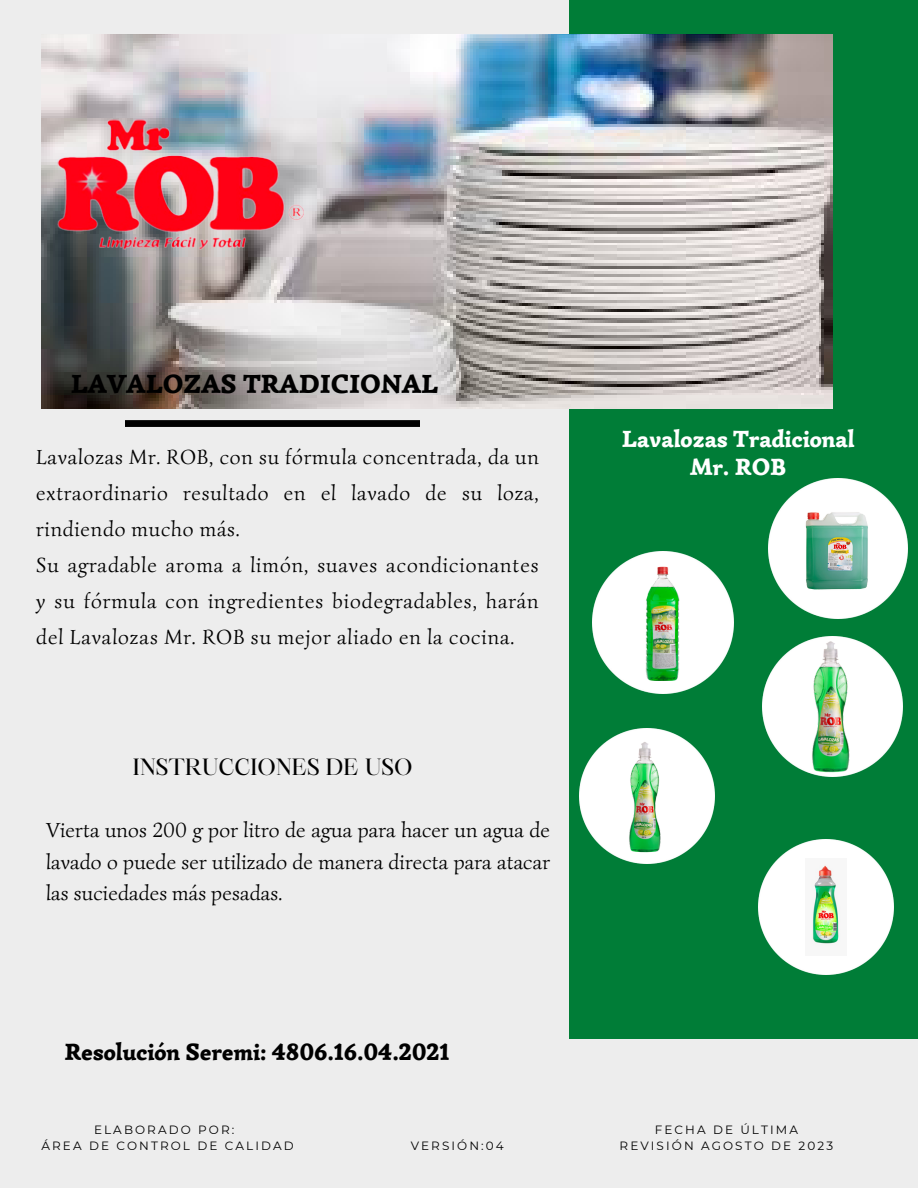
<style>
.page{position:relative;width:918px;height:1188px;background:#ededed}
.page>*{position:absolute;margin:0;border:0;box-sizing:border-box;transform-origin:0 0}
.t1{font:900 26.55px "Simonetta";color:#000}
.t2{font:900 23.7px "Simonetta";color:#000}
.t3{font:900 23.7px/28.2px "Simonetta";color:#fff;text-align:center}
.t4{font:22.5px "Maharlika";color:#000}
.t5{font:21px/36px "Simonetta";letter-spacing:.035em;color:#000}
.t6{font:12px/15.8px "Montserrat";letter-spacing:.175em;color:#000;text-align:center}
</style>
<div class="page">
<div style="left:570px;top:0;width:348px;height:1038px;background:#007d37"></div>
<img style="left:42px;top:35px;width:790px;height:373px">
<img style="left:126px;top:421px;width:294px;height:5px">
<img style="left:46px;top:106px;width:269px;height:158px">
<img style="left:768px;top:479px;width:140px;height:139px">
<img style="left:801px;top:506px;width:74px;height:86px">
<img style="left:592px;top:551px;width:142px;height:142px">
<img style="left:763px;top:637px;width:139px;height:139px">
<img style="left:579px;top:729px;width:135px;height:135px">
<img style="left:642px;top:563px;width:38px;height:117px">
<img style="left:627px;top:738px;width:39px;height:117px">
<img style="left:809px;top:637px;width:46px;height:137px">
<img style="left:759px;top:839px;width:135px;height:135px">
<img style="left:806px;top:859px;width:40px;height:96px">
<p class="t1" style="left:71px;top:368px;width:369px">LAVALOZAS TRADICIONAL</p>
<p class="t5" style="left:36px;top:439px;width:504px">Lavalozas Mr. ROB, con su fórmula concentrada, da un extraordinario resultado en el lavado de su loza, rindiendo mucho más.<br>Su agradable aroma a limón, suaves acondicionantes y su fórmula con ingredientes biodegradables, harán del Lavalozas Mr. ROB su mejor aliado en la cocina.</p>
<p class="t4" style="left:133px;top:757px;width:281px">INSTRUCCIONES DE USO</p>
<h1 class="t5" style="left:46px;top:814px;width:505px;line-height:31.5px;text-align:justify">Vierta unos 200 g por litro de agua para hacer un agua de lavado o puede ser utilizado de manera directa para atacar las suciedades más pesadas.</h1>
<p class="t2" style="left:64px;top:1037px;width:387px">Resolución Seremi: 4806.16.04.2021</p>
<p class="t6" style="left:94px;top:1122px;width:142px">ELABORADO POR:</p>
<h4 class="t6" style="left:41px;top:1138px;width:254px">ÁREA DE CONTROL DE CALIDAD</h4>
<h2 class="t6" style="left:411px;top:1138px;width:95px">VERSIÓN:04</h2>
<h3 class="t3" style="left:622px;top:425px;width:234px">Lavalozas Tradicional<br>Mr. ROB</h3>
<h4 class="t6" style="left:620px;top:1122px;width:215px">FECHA DE ÚLTIMA<br>REVISIÓN AGOSTO DE 2023</h4>
</div>
